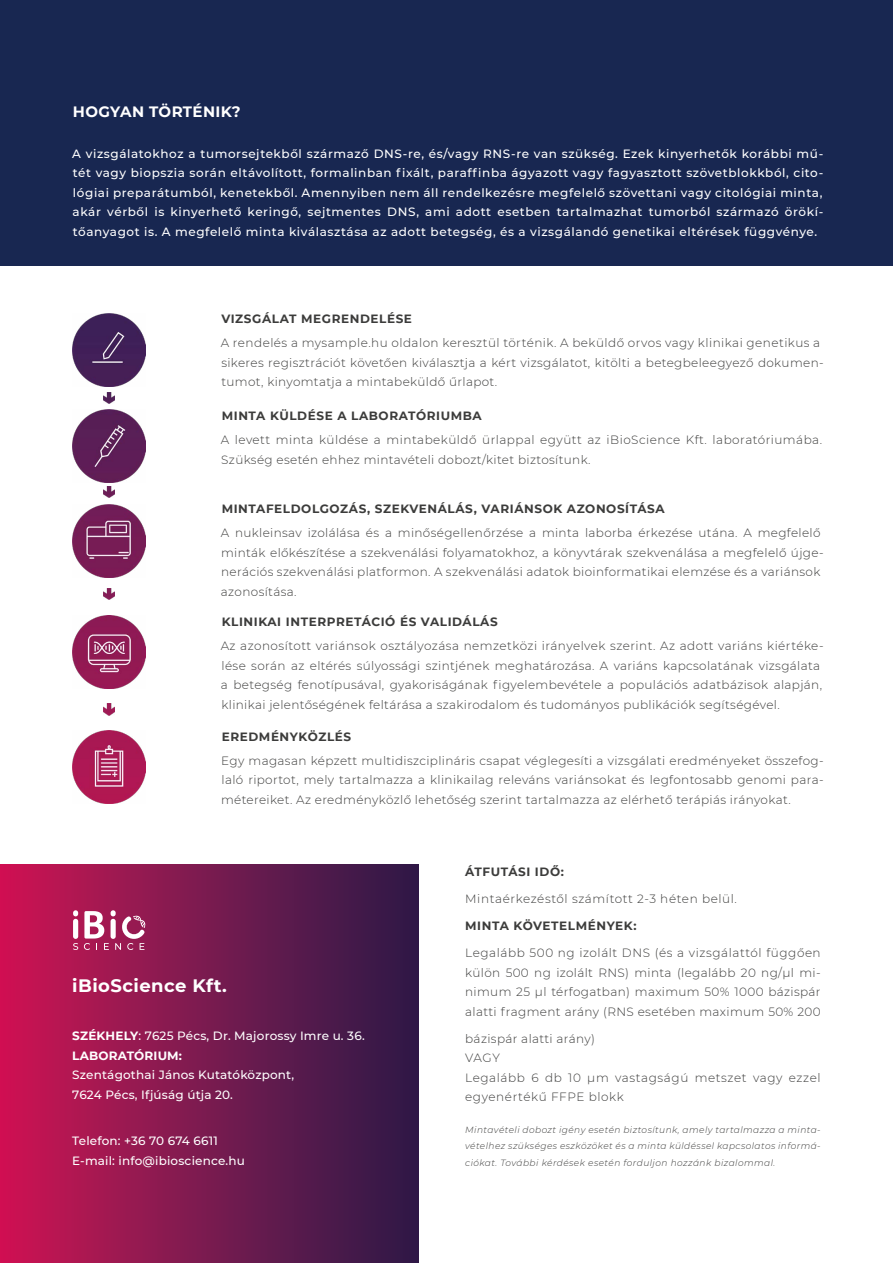
<style>
.page{position:relative;width:893px;height:1263px;background:#fff}
.page>*{position:absolute;margin:0;border:0;box-sizing:border-box;transform-origin:0 0}
.t1{font:700 18px "Montserrat";letter-spacing:.025em;color:#fff}
.t2{font:700 15px "Montserrat";letter-spacing:.025em;color:#fff}
.t3{font:300 12px/19.5px "Montserrat";letter-spacing:.03em;color:#3c3c3b}
.t4{font:500 12px/19.5px "Montserrat";letter-spacing:.015em;color:#fff}
.t5{font:700 12px "Montserrat";letter-spacing:.05em;color:#3c3c3b}
.t6{font:300 12px/19.5px "Montserrat";letter-spacing:.05em;color:#3c3c3b}
.t7{font:italic 300 9px/16.5px "Montserrat";letter-spacing:.05em;color:#3c3c3b;text-align:justify}
.s1{font-weight:700}
</style>
<div class="page">
<div style="left:0;top:865px;width:418px;height:398px;background:linear-gradient(to right,#cc1654,#2a1b48)"></div>
<div style="left:0;top:0;width:893px;height:265px;background:#182751"></div>
<img style="left:72px;top:314px;width:73px;height:73px">
<img style="left:72px;top:505px;width:73px;height:73px">
<img style="left:72px;top:615px;width:73px;height:73px">
<img style="left:72px;top:730px;width:73px;height:73px">
<img style="left:72px;top:409px;width:73px;height:73px">
<svg style="left:103px;top:392px;width:11px;height:12px"></svg>
<svg style="left:103px;top:486px;width:11px;height:12px"></svg>
<svg style="left:103px;top:588px;width:11px;height:12px"></svg>
<svg style="left:103px;top:704px;width:11px;height:11px"></svg>
<svg style="left:73px;top:910px;width:5px;height:40px"></svg>
<svg style="left:84px;top:910px;width:62px;height:40px"></svg>
<p class="t2" style="left:73px;top:101px;width:169px">HOGYAN TÖRTÉNIK?</p>
<p class="t4" style="left:72px;top:143px;width:753px;text-align:justify">A vizsgálatokhoz a tumorsejtekből származő DNS-re, és/vagy RNS-re van szükség. Ezek kinyerhetők korábbi mű&shy;tét vagy biopszia során eltávolított, formalinban fixált, paraffinba ágyazott vagy fagyasztott szövetblokkból, cito&shy;lógiai preparátumból, kenetekből. Amennyiben nem áll rendelkezésre megfelelő szövettani vagy citológiai minta, akár vérből is kinyerhető keringő, sejtmentes DNS, ami adott esetben tartalmazhat tumorból származó örökí&shy;tőanyagot is. A megfelelő minta kiválasztása az adott betegség, és a vizsgálandó genetikai eltérések függvénye.</p>
<p class="t5" style="left:221px;top:310px;width:192px">VIZSGÁLAT MEGRENDELÉSE</p>
<p class="t3" style="left:221px;top:333px;width:604px">A rendelés a mysample.hu oldalon keresztül történik. A beküldő orvos vagy klinikai genetikus a sikeres regisztrációt követően kiválasztja a kért vizsgálatot, kitölti a betegbeleegyező dokumen&shy;tumot, kinyomtatja a mintabeküldő űrlapot.</p>
<p class="t5" style="left:222px;top:407px;width:262px">MINTA KÜLDÉSE A LABORATÓRIUMBA</p>
<p class="t3" style="left:221px;top:430px;width:603px">A levett minta küldése a mintabeküldő ürlappal együtt az iBioScience Kft. laboratóriumába.<br>Szükség esetén ehhez mintavételi dobozt/kitet biztosítunk.</p>
<p class="t5" style="left:222px;top:500px;width:444px">MINTAFELDOLGOZÁS, SZEKVENÁLÁS, VARIÁNSOK AZONOSÍTÁSA</p>
<p class="t3" style="left:221px;top:523px;width:604px">A nukleinsav izolálása és a minőségellenőrzése a minta laborba érkezése utána. A megfelelő minták előkészítése a szekvenálási folyamatokhoz, a könyvtárak szekvenálása a megfelelő újge&shy;nerációs szekvenálási platformon. A szekvenálási adatok bioinformatikai elemzése és a variánsok azonosítása.</p>
<p class="t5" style="left:222px;top:613px;width:278px">KLINIKAI INTERPRETÁCIÓ ÉS VALIDÁLÁS</p>
<p class="t3" style="left:221px;top:636px;width:604px">Az azonosított variánsok osztályozása nemzetközi irányelvek szerint. Az adott variáns kiértéke&shy;lése során az eltérés súlyossági szintjének meghatározása. A variáns kapcsolatának vizsgálata a betegség fenotípusával, gyakoriságának figyelembevétele a populációs adatbázisok alapján, klinikai jelentőségének feltárása a szakirodalom és tudományos publikációk segítségével.</p>
<p class="t5" style="left:222px;top:728px;width:131px">EREDMÉNYKÖZLÉS</p>
<p class="t3" style="left:221px;top:750px;width:604px;text-align:justify">Egy magasan képzett multidiszciplináris csapat véglegesíti a vizsgálati eredményeket összefog&shy;laló riportot, mely tartalmazza a klinikailag releváns variánsokat és legfontosabb genomi para&shy;métereiket. Az eredményközlő lehetőség szerint tartalmazza az elérhető terápiás irányokat.</p>
<h1 class="t1" style="left:72px;top:972px;width:156px">iBioScience Kft.</h1>
<p class="t4" style="left:72px;top:1026px;width:294px"><span class="s1">SZÉKHELY</span>: 7625 Pécs, Dr. Majorossy Imre u. 36.<br><span class="s1">LABORATÓRIUM:</span></p>
<p class="t4" style="left:72px;top:1065px;width:223px">Szentágothai János Kutatóközpont,<br>7624 Pécs, Ifjúság útja 20.</p>
<p class="t4" style="left:72px;top:1131px;width:174px">Telefon: +36 70 674 6611<br>E-mail: info@ibioscience.hu</p>
<p class="t5" style="left:465px;top:863px;width:100px">ÁTFUTÁSI IDŐ:</p>
<p class="t6" style="left:465px;top:889px;width:273px">Mintaérkezéstől számított 2-3 héten belül.</p>
<p class="t5" style="left:465px;top:917px;width:173px">MINTA KÖVETELMÉNYEK:</p>
<p class="t3" style="left:465px;top:943px;width:357px;text-align:justify">Legalább 500 ng izolált DNS (és a vizsgálattól függően külön 500 ng izolált RNS) minta (legalább 20 ng/μl mi&shy;nimum 25 μl térfogatban) maximum 50% 1000 bázispár alatti fragment arány (RNS esetében maximum 50% 200</p>
<p class="t6" style="left:465px;top:1028px;width:357px">bázispár alatti arány)<br>VAGY<br>Legalább 6 db 10 μm vastagságú metszet vagy ezzel egyenértékű FFPE blokk</p>
<p class="t7" style="left:465px;top:1121px;width:357px">Mintavételi dobozt igény esetén biztosítunk, amely tartalmazza a minta&shy;vételhez szükséges eszközöket és a minta küldéssel kapcsolatos informá&shy;ciókat. További kérdések esetén forduljon hozzánk bizalommal.</p>
</div>
